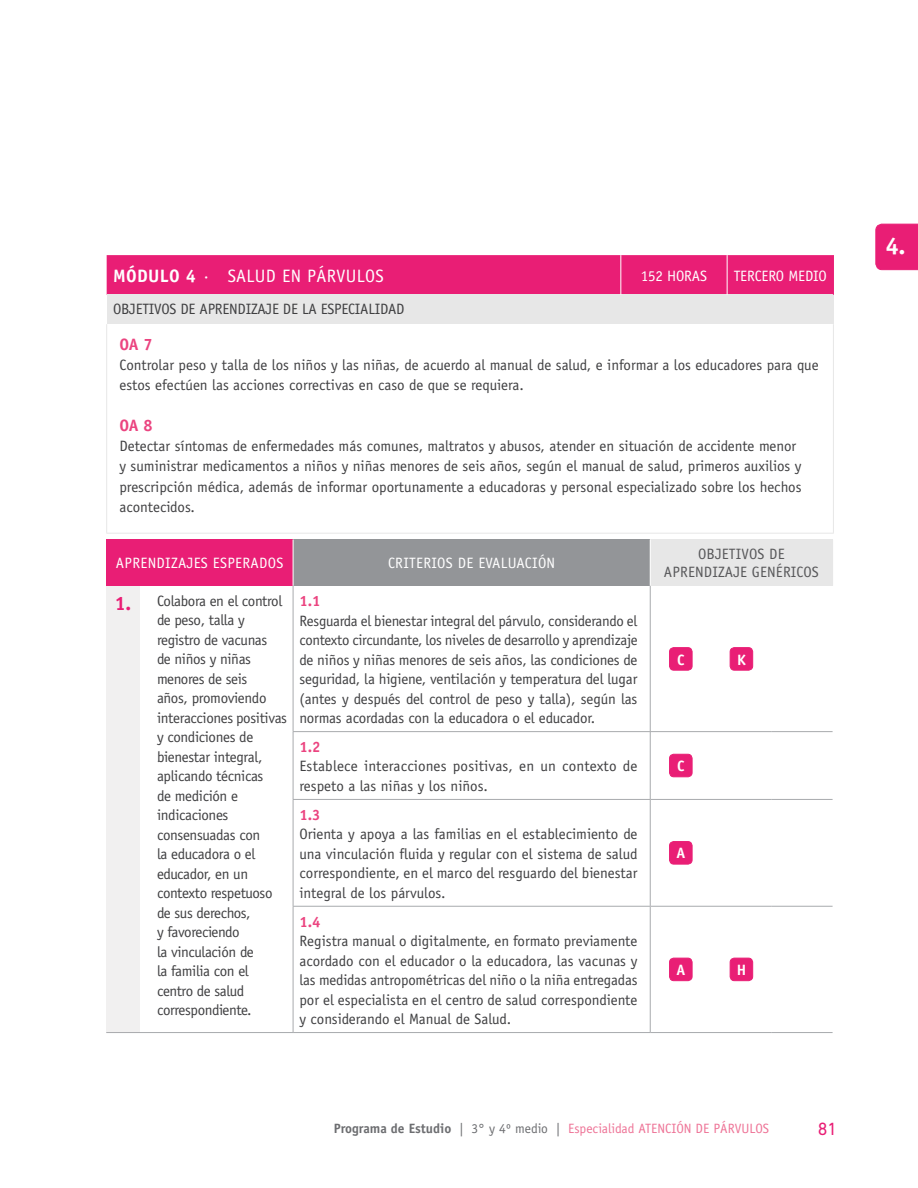
<style>
.page{position:relative;width:918px;height:1188px;background:#fff}
.page>*{position:absolute;margin:0;border:0;box-sizing:border-box;transform-origin:0 0}
.t1{font:700 24px "Officina Sans";color:#fff}
.t2{font:18px "Officina Sans";letter-spacing:.02em;color:#fff}
.t3{font:18px "DIN Next LT Pro";color:#e91e75}
.t4{font:700 16.5px "Officina Sans";color:#eb4480}
.t5{font:15px/19.5px "Officina Sans";letter-spacing:-.015em;color:#404042}
.t6{font:15px/19.5px "Officina Sans";letter-spacing:.01em;color:#404042}
.t7{font:15px "Officina Sans";letter-spacing:.02em;color:#fff}
.t8{font:15px/18px "Officina Sans";letter-spacing:.01em;color:#58585a;text-align:center}
.t9{font:15px "Officina Sans";letter-spacing:-.01em;color:#fff}
.t10{font:700 15px "Officina Sans";color:#eb4480}
.t11{font:700 15px "Officina Sans";color:#fff}
.t12{font:13.5px "Officina Sans";color:#ee7497}
.s1{font-weight:700}
.s2{font-weight:700;font-size:19.5px;color:#e91e75}
.s3{font-weight:700;color:#6d6e71}
.s4{color:#6d6e71}
</style>
<div class="page">
<div style="left:107px;top:255px;width:726px;height:40px;background:#e91e75"></div>
<div style="left:107px;top:295px;width:726px;height:29px;background:#e7e7e7"></div>
<hr style="left:106px;top:324px;width:1px;height:209px;background:#e7e7e7">
<hr style="left:833px;top:324px;width:1px;height:209px;background:#e7e7e7">
<hr style="left:106px;top:533px;width:728px;height:1px;background:#e7e7e7">
<hr style="left:727px;top:255px;width:1px;height:40px;background:#fff">
<hr style="left:833px;top:255px;width:1px;height:40px;background:#e91e75">
<hr style="left:620px;top:255px;width:1px;height:40px;background:#fff">
<div style="left:106px;top:540px;width:187px;height:46px;background:#e91e75"></div>
<div style="left:293px;top:540px;width:357px;height:46px;background:#939598"></div>
<div style="left:650px;top:540px;width:183px;height:46px;background:#e7e7e7"></div>
<div style="left:106px;top:586px;width:34px;height:447px;background:#f1f0f0"></div>
<hr style="left:650px;top:540px;width:1px;height:46px;background:#fff">
<hr style="left:293px;top:540px;width:1px;height:46px;background:#fff">
<hr style="left:650px;top:732px;width:1px;height:67px;background:#a8aaad">
<hr style="left:650px;top:800px;width:1px;height:106px;background:#a8aaad">
<hr style="left:772px;top:731px;width:61px;height:1px;background:#a8aaad">
<hr style="left:293px;top:731px;width:479px;height:1px;background:#a8aaad">
<hr style="left:293px;top:799px;width:357px;height:1px;background:#a8aaad">
<hr style="left:650px;top:1032px;width:122px;height:1px;background:#a8aaad">
<hr style="left:772px;top:799px;width:61px;height:1px;background:#a8aaad">
<hr style="left:650px;top:799px;width:122px;height:1px;background:#a8aaad">
<hr style="left:293px;top:906px;width:357px;height:1px;background:#a8aaad">
<hr style="left:293px;top:1032px;width:357px;height:1px;background:#a8aaad">
<hr style="left:772px;top:906px;width:61px;height:1px;background:#a8aaad">
<hr style="left:650px;top:906px;width:122px;height:1px;background:#a8aaad">
<hr style="left:293px;top:586px;width:1px;height:145px;background:#a8aaad">
<hr style="left:293px;top:732px;width:1px;height:67px;background:#a8aaad">
<hr style="left:293px;top:800px;width:1px;height:106px;background:#a8aaad">
<hr style="left:293px;top:907px;width:1px;height:125px;background:#a8aaad">
<hr style="left:140px;top:1032px;width:153px;height:1px;background:#a8aaad">
<hr style="left:772px;top:1032px;width:61px;height:1px;background:#a8aaad">
<hr style="left:106px;top:1032px;width:34px;height:1px;background:#a8aaad">
<hr style="left:650px;top:586px;width:1px;height:145px;background:#a8aaad">
<hr style="left:650px;top:907px;width:1px;height:125px;background:#a8aaad">
<div style="left:670px;top:648px;width:22px;height:22px;background:#e91e75;border-radius:4px"></div>
<div style="left:669px;top:647px;width:23px;height:23px;border:1px solid #e91e75;border-radius:4px"></div>
<div style="left:730px;top:648px;width:23px;height:22px;background:#e91e75;border-radius:4px"></div>
<div style="left:730px;top:647px;width:23px;height:23px;border:1px solid #e91e75;border-radius:4px"></div>
<div style="left:670px;top:754px;width:22px;height:23px;background:#e91e75;border-radius:4px"></div>
<div style="left:669px;top:754px;width:23px;height:23px;border:1px solid #e91e75;border-radius:4px"></div>
<div style="left:670px;top:842px;width:22px;height:22px;background:#e91e75;border-radius:4px"></div>
<div style="left:669px;top:841px;width:23px;height:23px;border:1px solid #e91e75;border-radius:4px"></div>
<div style="left:670px;top:958px;width:22px;height:23px;background:#e91e75;border-radius:4px"></div>
<div style="left:669px;top:958px;width:23px;height:23px;border:1px solid #e91e75;border-radius:4px"></div>
<div style="left:730px;top:958px;width:23px;height:23px;background:#e91e75;border-radius:4px"></div>
<div style="left:730px;top:958px;width:23px;height:23px;border:1px solid #e91e75;border-radius:4px"></div>
<div style="left:875px;top:224px;width:43px;height:46px;background:#e91e75"></div>
<p class="t2" style="left:113px;top:269px;width:272px"><span class="s1">MÓDULO 4</span> · SALUD EN PÁRVULOS</p>
<p class="t9" style="left:641px;top:270px;width:68px">152 HORAS</p>
<p class="t9" style="left:734px;top:270px;width:94px">TERCERO MEDIO</p>
<p class="t5" style="left:113px;top:300px;width:293px">OBJETIVOS DE APRENDIZAJE DE LA ESPECIALIDAD</p>
<p class="t4" style="left:119px;top:338px;width:35px">OA 7</p>
<p class="t5" style="left:119px;top:356px;width:701px;line-height:20.2px">Controlar peso y talla de los niños y las niñas, de acuerdo al manual de salud, e informar a los educadores para que estos efectúen las acciones correctivas en caso de que se requiera.</p>
<p class="t4" style="left:119px;top:419px;width:35px">OA 8</p>
<p class="t5" style="left:119px;top:437px;width:684px;line-height:20.2px">Detectar síntomas de enfermedades más comunes, maltratos y abusos, atender en situación de accidente menor y suministrar medicamentos a niños y niñas menores de seis años, según el manual de salud, primeros auxilios y prescripción médica, además de informar oportunamente a educadoras y personal especializado sobre los hechos acontecidos.</p>
<p class="t7" style="left:116px;top:557px;width:169px">APRENDIZAJES ESPERADOS</p>
<p class="t7" style="left:388px;top:557px;width:169px">CRITERIOS DE EVALUACIÓN</p>
<p class="t8" style="left:664px;top:546px;width:156px">OBJETIVOS DE<br>APRENDIZAJE GENÉRICOS</p>
<p class="t5" style="left:157px;top:592px;width:132px;text-indent:-42px"><span class="s2">1.</span> Colabora en el control de peso, talla y registro de vacunas<br>de niños y niñas menores de seis<br>años, promoviendo interacciones positivas y condiciones de bienestar integral, aplicando técnicas<br>de medición e indicaciones consensuadas con<br>la educadora o el educador, en un contexto respetuoso de sus derechos,<br>y favoreciendo<br>la vinculación de<br>la familia con el centro de salud correspondiente.</p>
<p class="t10" style="left:299px;top:595px;width:23px">1.1</p>
<p class="t5" style="left:299px;top:612px;width:340px;text-align:justify">Resguarda el bienestar integral del párvulo, considerando el contexto circundante, los niveles de desarrollo y aprendizaje de niños y niñas menores de seis años, las condiciones de seguridad, la higiene, ventilación y temperatura del lugar (antes y después del control de peso y talla), según las normas acordadas con la educadora o el educador.</p>
<p class="t11" style="left:677px;top:654px;width:9px">C</p>
<p class="t11" style="left:737px;top:654px;width:10px">K</p>
<p class="t10" style="left:299px;top:741px;width:23px">1.2</p>
<p class="t6" style="left:299px;top:758px;width:340px">Establece interacciones positivas, en un contexto de respeto a las niñas y los niños.</p>
<p class="t11" style="left:677px;top:760px;width:9px">C</p>
<p class="t10" style="left:299px;top:809px;width:23px">1.3</p>
<p class="t5" style="left:299px;top:826px;width:340px;text-align:justify">Orienta y apoya a las familias en el establecimiento de una vinculación fluida y regular con el sistema de salud correspondiente, en el marco del resguardo del bienestar integral de los párvulos.</p>
<p class="t11" style="left:676px;top:847px;width:10px">A</p>
<p class="t10" style="left:299px;top:916px;width:23px">1.4</p>
<p class="t5" style="left:299px;top:932px;width:340px;text-align:justify">Registra manual o digitalmente, en formato previamente acordado con el educador o la educadora, las vacunas y las medidas antropométricas del niño o la niña entregadas por el especialista en el centro de salud correspondiente y considerando el Manual de Salud.</p>
<p class="t11" style="left:676px;top:964px;width:10px">A</p>
<p class="t11" style="left:737px;top:964px;width:11px">H</p>
<p class="t12" style="left:334px;top:1123px;width:437px"><span class="s3">Programa de Estudio</span> <span class="s4">| 3° y 4º medio |</span> Especialidad ATENCIÓN DE PÁRVULOS</p>
<p class="t3" style="left:818px;top:1118px;width:21px">81</p>
<h1 class="t1" style="left:885px;top:237px;width:21px">4.</h1>
</div>
